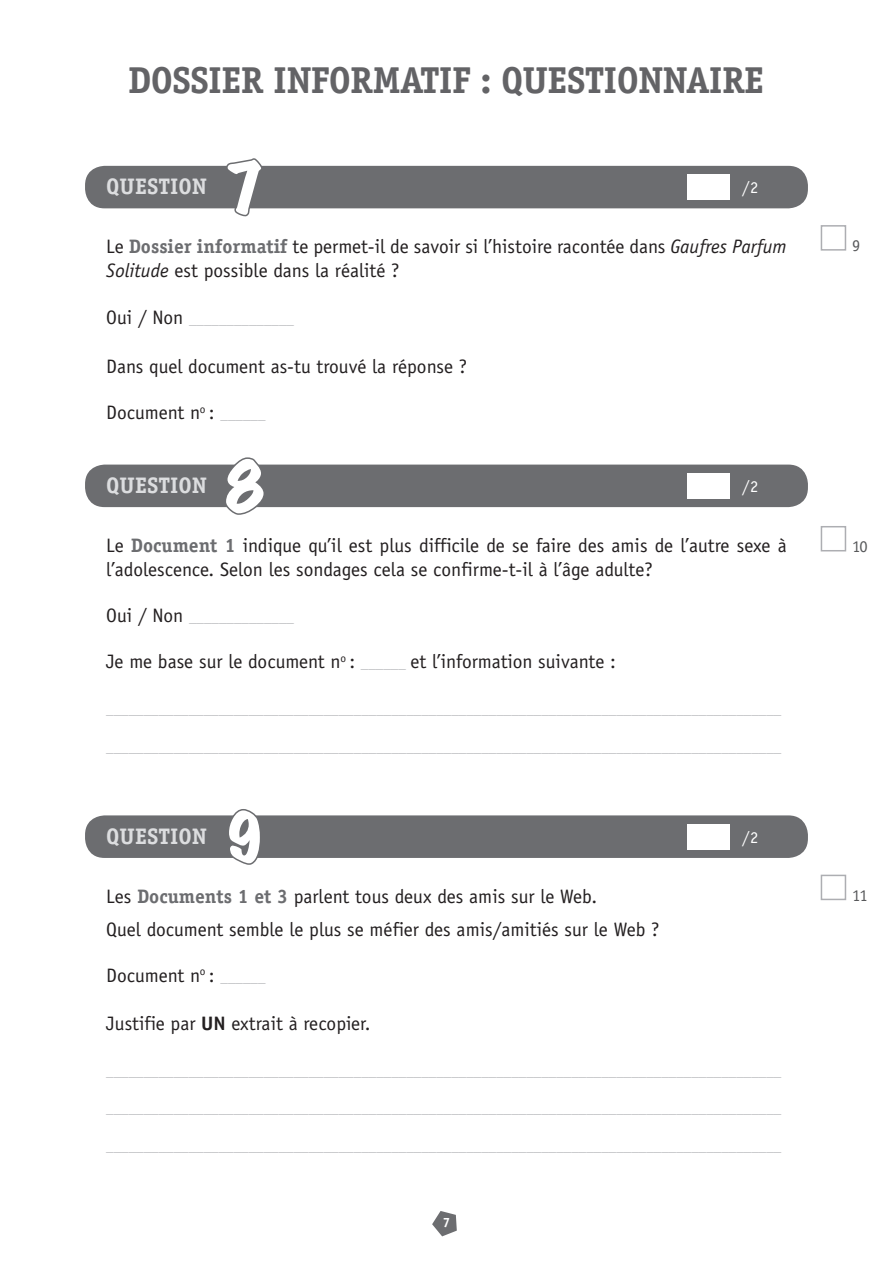
<style>
.page{position:relative;width:893px;height:1263px;background:#fff}
.page>*{position:absolute;margin:0;border:0;box-sizing:border-box;transform-origin:0 0}
.t1{font:expanded 60px "Marker Felt";color:#fff}
.t2{font:700 37.5px "Officina Serif";letter-spacing:-.02em;color:#636366}
.t3{font:700 22.5px "Officina Serif";color:#dcdddf}
.question{font:19.5px/24px "Officina Sans";color:#231f20}
.t4{font:16.5px "Officina Serif";color:#fff}
.t5{font:16.5px "Officina Serif";color:#57585a}
.question-2{font:15px "Officina Sans";color:#bcbdc0}
.t6{font:700 13.5px "Officina Serif";color:#fff}
.s1{font-family:"Officina Serif";font-weight:700;color:#6c6d70}
.s2{font-style:italic}
.s3{font-size:19.5px;color:#231f20}
.s4{font-size:15px;color:#bcbdc0}
.s5{font-weight:700}
</style>
<div class="page">
<svg style="left:432px;top:1211px;width:25px;height:25px"></svg>
<div style="left:85px;top:166px;width:723px;height:42px;background:#6c6d70;border-radius:20px"></div>
<svg style="left:224px;top:158px;width:41px;height:59px"></svg>
<div style="left:687px;top:174px;width:42px;height:26px;background:#fff"></div>
<div style="left:85px;top:465px;width:723px;height:42px;background:#6c6d70;border-radius:20px"></div>
<svg style="left:223px;top:457px;width:44px;height:58px"></svg>
<div style="left:687px;top:473px;width:42px;height:26px;background:#fff"></div>
<div style="left:85px;top:815px;width:723px;height:43px;background:#6c6d70;border-radius:20px"></div>
<svg style="left:226px;top:809px;width:37px;height:56px"></svg>
<div style="left:687px;top:824px;width:42px;height:25px;background:#fff"></div>
<div style="left:821px;top:225px;width:25px;height:26px;border:2px solid #adaeb2"></div>
<div style="left:821px;top:526px;width:25px;height:25px;border:2px solid #adaeb2"></div>
<div style="left:821px;top:875px;width:25px;height:25px;border:2px solid #adaeb2"></div>
<p class="t2" style="left:129px;top:57px;width:637px">DOSSIER INFORMATIF : QUESTIONNAIRE</p>
<p class="t3" style="left:106px;top:173px;width:102px">QUESTION</p>
<p class="t1" style="left:225px;top:141px;width:40px">7</p>
<p class="t4" style="left:742px;top:178px;width:18px">/2</p>
<p class="question" style="left:106px;top:235px;width:682px">Le <span class="s1">Dossier informatif</span> te permet-il de savoir si l’histoire racontée dans <span class="s2">Gaufres Parfum<br>Solitude</span> est possible dans la réalité ?</p>
<p class="question-2" style="left:106px;top:310px;width:189px"><span class="s3">Oui / Non</span> ______________</p>
<p class="question" style="left:106px;top:354px;width:362px">Dans quel document as-tu trouvé la réponse ?</p>
<p class="question" style="left:106px;top:400px;width:161px">Document n<sup>o</sup> : <span class="s4">______</span></p>
<p class="t3" style="left:106px;top:471px;width:102px">QUESTION</p>
<p class="t1" style="left:225px;top:439px;width:40px">8</p>
<p class="t4" style="left:742px;top:477px;width:18px">/2</p>
<p class="question" style="left:106px;top:534px;width:682px">Le <span class="s1">Document 1</span> indique qu’il est plus difficile de se faire des amis de l’autre sexe à l’adolescence. Selon les sondages cela se confirme-t-il à l’âge adulte?</p>
<p class="question-2" style="left:106px;top:608px;width:189px"><span class="s3">Oui / Non</span> ______________</p>
<p class="question" style="left:106px;top:650px;width:511px">Je me base sur le document n<sup>o</sup> : <span class="s4">______</span> et l’information suivante :</p>
<p class="question-2" style="left:106px;top:700px;width:676px">__________________________________________________________________________________________</p>
<p class="question-2" style="left:106px;top:738px;width:676px">__________________________________________________________________________________________</p>
<p class="t3" style="left:106px;top:822px;width:102px">QUESTION</p>
<p class="t1" style="left:225px;top:790px;width:40px">9</p>
<p class="question" style="left:106px;top:884px;width:492px">Les <span class="s1">Documents 1 et 3</span> parlent tous deux des amis sur le Web.</p>
<p class="question" style="left:106px;top:917px;width:555px">Quel document semble le plus se méfier des amis/amitiés sur le Web ?</p>
<p class="question" style="left:106px;top:963px;width:161px">Document n<sup>o</sup> : <span class="s4">______</span></p>
<p class="question" style="left:106px;top:1011px;width:266px">Justifie par <span class="s5">UN</span> extrait à recopier.</p>
<p class="t4" style="left:742px;top:828px;width:18px">/2</p>
<p class="question-2" style="left:106px;top:1062px;width:676px">__________________________________________________________________________________________</p>
<p class="question-2" style="left:106px;top:1099px;width:676px">__________________________________________________________________________________________</p>
<p class="question-2" style="left:106px;top:1137px;width:676px">__________________________________________________________________________________________</p>
<p class="t6" style="left:443px;top:1214px;width:9px">7</p>
<p class="t5" style="left:852px;top:236px;width:10px">9</p>
<p class="t5" style="left:852px;top:537px;width:17px">10</p>
<p class="t5" style="left:852px;top:885px;width:17px">11</p>
</div>
